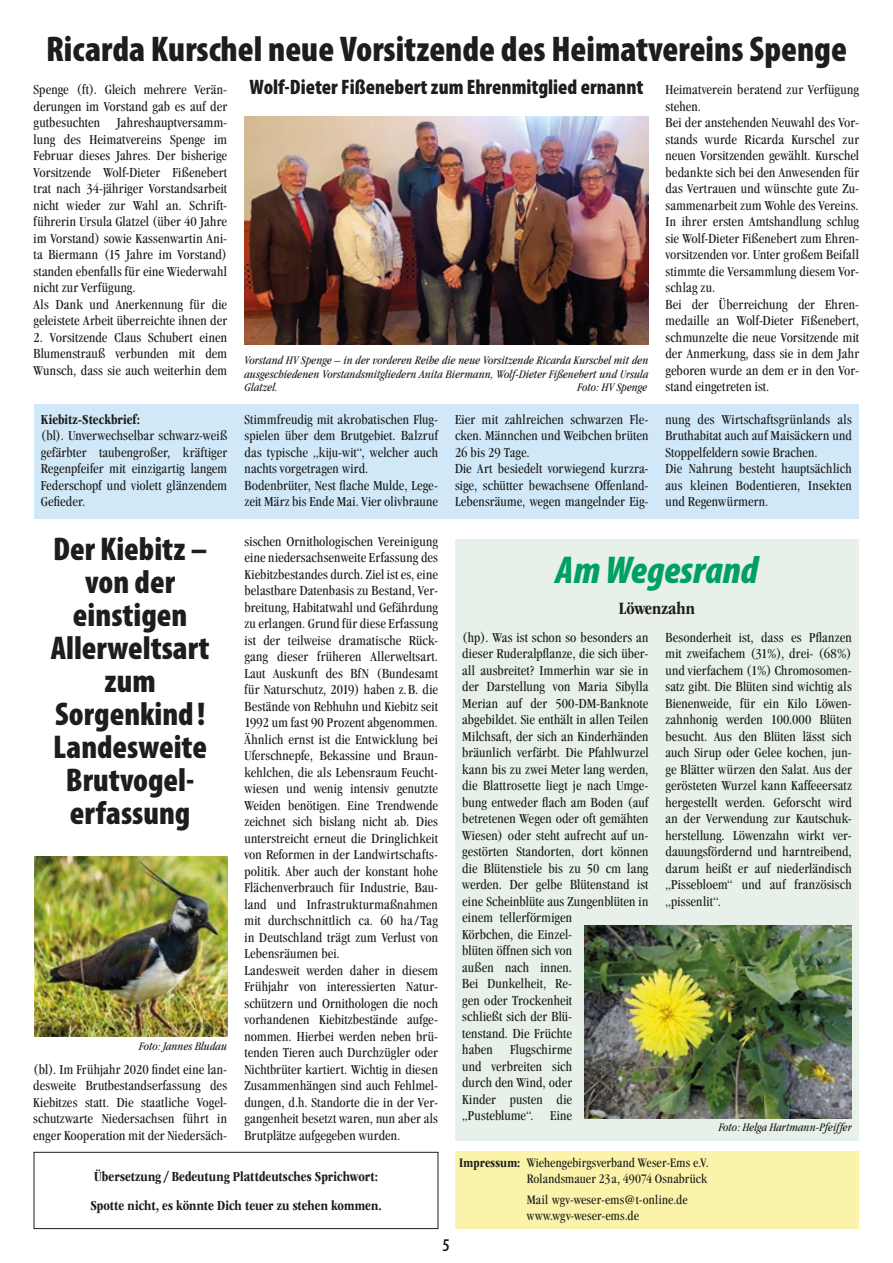
<style>
.page{position:relative;width:893px;height:1263px;background:#fff}
.page>*{position:absolute;margin:0;border:0;box-sizing:border-box;transform-origin:0 0}
.t1{font:italic 900 condensed 39px "Myriad Pro";color:#00a062}
.t2{font:900 condensed 35.85px "Myriad Pro";color:#1d1d1b}
.t3{font:900 condensed 33px/33px "Myriad Pro";color:#1d1d1b;text-align:center}
.t4{font:900 condensed 21px "Myriad Pro";color:#1d1d1b}
.t5{font:700 condensed 18px "ITC Garamond Std";color:#1d1d1b}
.t6{font:600 condensed 18px "Myriad Pro";color:#1d1d1b}
.t7{font:condensed 14.25px/16.5px "Garamond";letter-spacing:.01em;color:#1d1d1b}
.t8{font:700 condensed 14.25px/29.2px "ITC Garamond Std";color:#1d1d1b}
.t9{font:condensed 13.5px/16.5px "Garamond";letter-spacing:.01em;color:#1d1d1b;text-align:right}
.t10{font:italic condensed 12px/13.5px "Garamond";letter-spacing:.005em;color:#1d1d1b;text-align:justify}
.s1{font-family:"Garamond";font-weight:400;font-size:14.25px}
.s2{font-family:"ITC Garamond Std";font-weight:700}
</style>
<div class="page">
<div style="left:34px;top:405px;width:825px;height:114px;background:#d1e8f9"></div>
<div style="left:455px;top:1152px;width:404px;height:77px;background:#faf3a9"></div>
<div style="left:34px;top:1152px;width:404px;height:77px;border:1px solid #1d1d1b"></div>
<div style="left:455px;top:539px;width:404px;height:602px;background:#e7f1e9"></div>
<img style="left:585px;top:925px;width:267px;height:193px">
<img style="left:245px;top:116px;width:404px;height:229px">
<img style="left:34px;top:857px;width:193px;height:179px">
<h2 class="t2" style="left:46px;top:26px;width:802px">Ricarda Kurschel neue Vorsitzende des Heimatvereins Spenge</h2>
<h3 class="t4" style="left:250px;top:74px;width:611px">Wolf-Dieter Fißenebert zum Ehrenmitglied ernannt <span class="s1">Heimatverein beratend zur Verfügung</span></h3>
<p class="t7" style="left:665px;top:98px;width:195px">stehen.<br>Bei der anstehenden Neuwahl des Vor&shy;stands wurde Ricarda Kurschel zur neuen Vorsitzenden gewählt. Kurschel bedankte sich bei den Anwesenden für das Vertrauen und wünschte gute Zu&shy;sammenarbeit zum Wohle des Vereins.<br>In ihrer ersten Amtshandlung schlug sie Wolf-Dieter Fißenebert zum Ehren&shy;vorsitzenden vor. Unter großem Beifall stimmte die Versammlung diesem Vor&shy;schlag zu.<br>Bei der Überreichung der Ehren&shy;medaille an Wolf-Dieter Fißenebert, schmunzelte die neue Vorsitzende mit der Anmerkung, dass sie in dem Jahr geboren wurde an dem er in den Vor&shy;stand eingetreten ist.</p>
<p class="t7" style="left:34px;top:81px;width:195px">Spenge (ft). Gleich mehrere Verän&shy;derungen im Vorstand gab es auf der gutbesuchten Jahreshauptversamm&shy;lung des Heimatvereins Spenge im Februar dieses Jahres. Der bisherige Vorsitzende Wolf-Dieter Fißenebert trat nach 34-jähriger Vorstandsarbeit nicht wieder zur Wahl an. Schrift&shy;führerin Ursula Glatzel (über 40 Jahre im Vorstand) sowie Kassenwartin Ani&shy;ta Biermann (15 Jahre im Vorstand) standen ebenfalls für eine Wiederwahl nicht zur Verfügung.<br>Als Dank und Anerkennung für die geleistete Arbeit überreichte ihnen der</p>
<p class="t7" style="left:34px;top:329px;width:195px;text-align:justify">2. Vorsitzende Claus Schubert einen Blumenstrauß verbunden mit dem Wunsch, dass sie auch weiterhin dem</p>
<p class="t10" style="left:244px;top:354px;width:405px">Vorstand HV Spenge – in der vorderen Reihe die neue Vorsitzende Ricarda Kurschel mit den ausgeschiedenen Vorstandsmitgliedern Anita Biermann, Wolf-Dieter Fißenebert und Ursula Glatzel.</p>
<p class="t10" style="left:578px;top:381px;width:71px">Foto: HV Spenge</p>
<p class="t8" style="left:41px;top:404px;width:101px">Kiebitz-Steckbrief:</p>
<p class="t7" style="left:41px;top:427px;width:188px;text-align:justify">(bl). Unverwechselbar schwarz-weiß gefärbter taubengroßer, kräftiger Regenpfeifer mit einzigartig langem Federschopf und violett glänzendem Gefieder.</p>
<h3 class="t3" style="left:51px;top:531px;width:160px">Der Kiebitz – von der einstigen<br>Allerweltsart zum<br>Sorgenkind!<br>Landesweite<br>Brutvogel&shy;erfassung</h3>
<p class="t10" style="left:139px;top:1040px;width:89px">Foto: Jannes Bludau</p>
<p class="t7" style="left:33px;top:1060px;width:195px;text-align:justify">(bl). Im Frühjahr 2020 findet eine lan&shy;desweite Brutbestandserfassung des Kiebitzes statt. Die staatliche Vogel&shy;schutzwarte Niedersachsen führt in enger Kooperation mit der Niedersäch-</p>
<p class="t7" style="left:244px;top:411px;width:195px">Stimmfreudig mit akrobatischen Flug&shy;spielen über dem Brutgebiet. Balzruf das typische „kiju-wit“, welcher auch nachts vorgetragen wird.<br>Bodenbrüter, Nest flache Mulde, Lege&shy;zeit März bis Ende Mai. Vier olivbraune</p>
<p class="t7" style="left:455px;top:411px;width:195px">Eier mit zahlreichen schwarzen Fle&shy;cken. Männchen und Weibchen brüten 26 bis 29 Tage.<br>Die Art besiedelt vorwiegend kurzra&shy;sige, schütter bewachsene Offenland-Lebensräume, wegen mangelnder Eig-</p>
<p class="t7" style="left:665px;top:411px;width:188px">nung des Wirtschaftsgrünlands als<br>Bruthabitat auch auf Maisäckern und<br>Stoppelfeldern sowie Brachen.<br>Die Nahrung besteht hauptsächlich aus kleinen Bodentieren, Insekten und Regenwürmern.</p>
<p class="t7" style="left:244px;top:533px;width:195px">sischen Ornithologischen Vereinigung eine niedersachsenweite Erfassung des Kiebitzbestandes durch. Ziel ist es, eine belastbare Datenbasis zu Bestand, Ver&shy;breitung, Habitatwahl und Gefährdung zu erlangen. Grund für diese Erfassung ist der teilweise dramatische Rück&shy;gang dieser früheren Allerweltsart.<br>Laut Auskunft des BfN (Bundesamt für Naturschutz, 2019) haben z.B. die Bestände von Rebhuhn und Kiebitz seit 1992 um fast 90 Prozent abgenommen.<br>Ähnlich ernst ist die Entwicklung bei Uferschnepfe, Bekassine und Braun&shy;kehlchen, die als Lebensraum Feucht&shy;wiesen und wenig intensiv genutzte Weiden benötigen. Eine Trendwende zeichnet sich bislang nicht ab. Dies unterstreicht erneut die Dringlichkeit von Reformen in der Landwirtschafts&shy;politik. Aber auch der konstant hohe Flächenverbrauch für Industrie, Bau&shy;land und Infrastrukturmaßnahmen mit durchschnittlich ca. 60 ha / Tag in Deutschland trägt zum Verlust von Lebensräumen bei.<br>Landesweit werden daher in diesem Frühjahr von interessierten Natur&shy;schützern und Ornithologen die noch vorhandenen Kiebitzbestände aufge&shy;nommen. Hierbei werden neben brü&shy;tenden Tieren auch Durchzügler oder Nichtbrüter kartiert. Wichtig in diesen Zusammenhängen sind auch Fehlmel&shy;dungen, d.h. Standorte die in der Ver&shy;gangenheit besetzt waren, nun aber als Brutplätze aufgegeben wurden.</p>
<h1 class="t1" style="left:556px;top:545px;width:204px">Am Wegesrand</h1>
<p class="t5" style="left:619px;top:598px;width:78px">Löwenzahn</p>
<p class="t7" style="left:462px;top:629px;width:188px">(hp). Was ist schon so besonders an dieser Ruderalpflanze, die sich über&shy;all ausbreitet? Immerhin war sie in der Darstellung von Maria Sibylla<br>Merian auf der 500-DM-Banknote abgebildet. Sie enthält in allen Teilen<br>Milchsaft, der sich an Kinderhänden bräunlich verfärbt. Die Pfahlwurzel kann bis zu zwei Meter lang werden, die Blattrosette liegt je nach Umge&shy;bung entweder flach am Boden (auf betretenen Wegen oder oft gemähten<br>Wiesen) oder steht aufrecht auf un&shy;gestörten Standorten, dort können die Blütenstiele bis zu 50 cm lang werden. Der gelbe Blütenstand ist eine Scheinblüte aus Zungenblüten in einem tellerförmigen<br>Körbchen, die Einzel-<br>blüten öffnen sich von<br>außen nach innen.<br>Bei Dunkelheit, Re-<br>gen oder Trockenheit<br>schließt sich der Blü-<br>tenstand. Die Früchte<br>haben Flugschirme<br>und verbreiten sich<br>durch den Wind, oder<br>Kinder pusten die<br>„Pusteblume“. Eine</p>
<p class="t7" style="left:665px;top:629px;width:188px;text-align:justify">Besonderheit ist, dass es Pflanzen mit zweifachem (31%), drei- (68%) und vierfachem (1%) Chromosomen&shy;satz gibt. Die Blüten sind wichtig als Bienenweide, für ein Kilo Löwen&shy;zahnhonig werden 100.000 Blüten besucht. Aus den Blüten lässt sich auch Sirup oder Gelee kochen, jun&shy;ge Blätter würzen den Salat. Aus der gerösteten Wurzel kann Kaffeeersatz hergestellt werden. Geforscht wird an der Verwendung zur Kautschuk&shy;herstellung. Löwenzahn wirkt ver&shy;dauungsfördernd und harntreibend, darum heißt er auf niederländisch „Pissebloem“ und auf französisch „pissenlit“.</p>
<p class="t10" style="left:719px;top:1120px;width:135px">Foto: Helga Hartmann-Pfeiffer</p>
<p class="t8" style="left:90px;top:1162px;width:293px">Übersetzung / Bedeutung Plattdeutsches Sprichwort:<br>Spotte nicht, es könnte Dich teuer zu stehen kommen.</p>
<p class="t6" style="left:443px;top:1234px;width:9px">5</p>
<p class="t9" style="left:459px;top:1154px;width:251px"><span class="s2">Impressum:</span> Wiehengebirgsverband Weser-Ems e.V.<br>Rolandsmauer 23a, 49074 Osnabrück</p>
<p class="t9" style="left:527px;top:1191px;width:162px;text-align:left">Mail wgv-weser-ems@t-online.de www.wgv-weser-ems.de</p>
</div>
